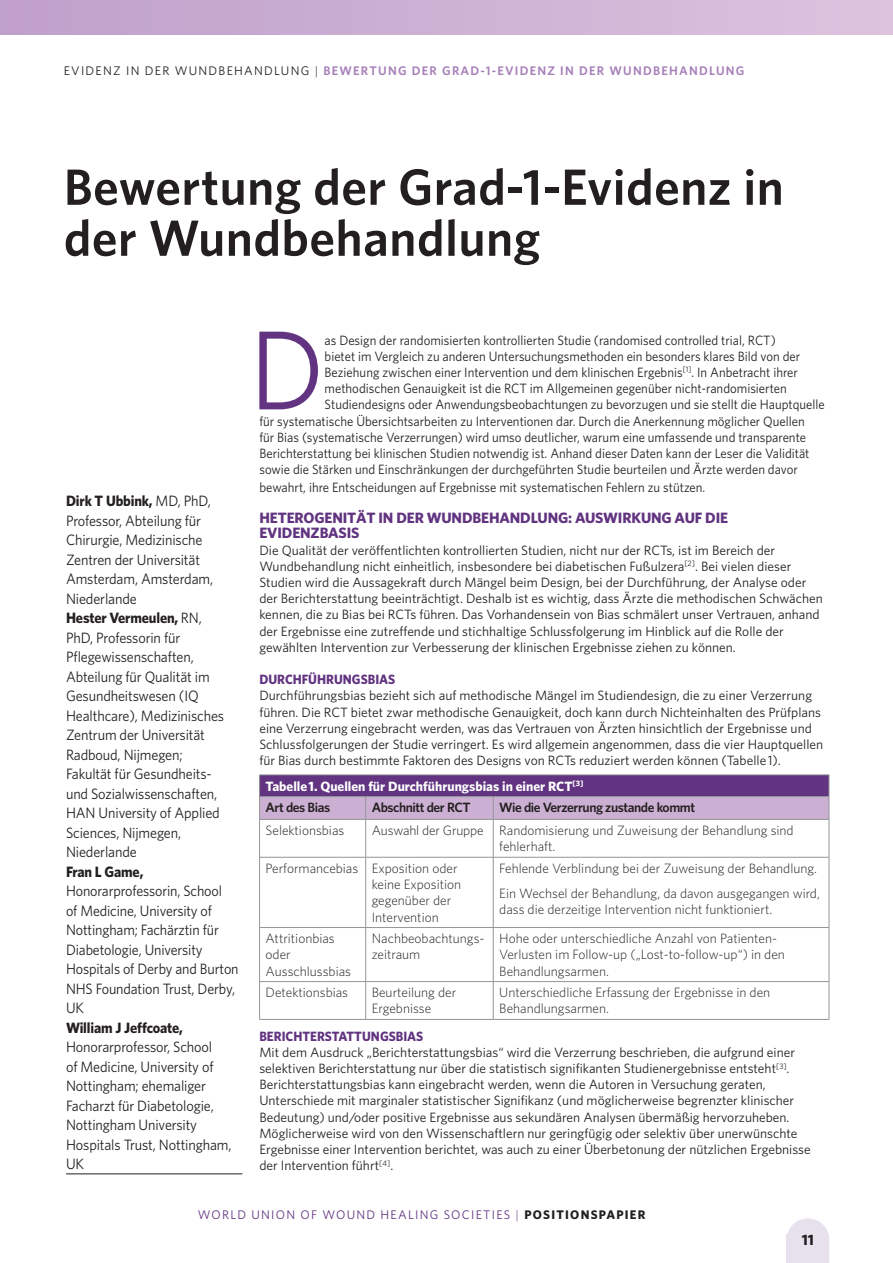
<style>
.page{position:relative;width:893px;height:1263px;background:#fff}
.page>*{position:absolute;margin:0;border:0;box-sizing:border-box;transform-origin:0 0}
.BODY_DROP_CAP{font:112.65px "Whitney";color:#613380;scale:.95 1}
.CROSSHEAD_BLUE_1{font:600 51px/51px "Whitney";letter-spacing:.01em;color:#231f20}
.BOX_TEXT_HEAD{font:15px/19.5px "Whitney";letter-spacing:-.01em;color:#231f20;scale:.95 1}
.CROSSHEAD_1{font:700 15px/15px "Whitney";letter-spacing:-.01em;color:#613380}
.t1{font:700 15px "Whitney";color:#231f20}
.BODY_TEXT{font:13.5px/16.2px "Whitney";color:#231f20}
.BODY_DROP_CAP-2{font:13.5px "Whitney";color:#231f20;scale:.95 1}
.TABLE_TEXT{font:300 13.5px/16.2px "Whitney";color:#231f20}
.TABLE_TEXT-2{font:600 13.5px "Whitney";letter-spacing:-.03em;color:#231f20}
.TABLE_TEXT-3{font:700 13.5px "Whitney";color:#fff}
.CROSSHEAD_BLACK_2{font:700 13.5px "Whitney";color:#613380;scale:.95 1}
.BODY_TEXT-2{font:600 12.45px "Whitney";letter-spacing:.1em;color:#a67fb9}
.t2{font:12.45px "Whitney";letter-spacing:.1em;color:#613380}
.s1{font-weight:400;color:#231f20}
.s2{font-weight:300;color:#231f20}
.s3{font-weight:700}
.s4{font-weight:300}
.s5{font-weight:700;color:#231f20}
</style>
<div class="page">
<svg style="left:787px;top:1218px;width:41px;height:16px"></svg>
<div style="left:786px;top:1234px;width:43px;height:29px;background:#e7e1ed"></div>
<div style="left:0;top:0;width:893px;height:34px;background:linear-gradient(to right,#bf9fca,#dcc4df)"></div>
<hr style="left:66px;top:1173px;width:176px;height:1px;background:#231f20">
<hr style="left:259px;top:774px;width:107px;height:1px;background:#939598">
<hr style="left:366px;top:774px;width:127px;height:1px;background:#939598">
<hr style="left:493px;top:774px;width:336px;height:1px;background:#939598">
<svg style="left:259px;top:775px;width:571px;height:44px;background:#9774a9"></svg>
<hr style="left:259px;top:819px;width:107px;height:1px;background:#939598">
<hr style="left:259px;top:819px;width:1px;height:38px;background:#939598">
<hr style="left:366px;top:819px;width:127px;height:1px;background:#939598">
<hr style="left:365px;top:819px;width:1px;height:38px;background:#939598">
<hr style="left:493px;top:819px;width:336px;height:1px;background:#939598">
<hr style="left:493px;top:819px;width:1px;height:38px;background:#939598">
<hr style="left:829px;top:819px;width:1px;height:38px;background:#939598">
<hr style="left:259px;top:857px;width:107px;height:1px;background:#939598">
<hr style="left:259px;top:857px;width:1px;height:70px;background:#939598">
<hr style="left:366px;top:857px;width:127px;height:1px;background:#939598">
<hr style="left:365px;top:857px;width:1px;height:70px;background:#939598">
<hr style="left:493px;top:857px;width:336px;height:1px;background:#939598">
<hr style="left:493px;top:857px;width:1px;height:70px;background:#939598">
<hr style="left:829px;top:857px;width:1px;height:70px;background:#939598">
<hr style="left:259px;top:927px;width:107px;height:1px;background:#939598">
<hr style="left:259px;top:928px;width:1px;height:53px;background:#939598">
<hr style="left:366px;top:927px;width:127px;height:1px;background:#939598">
<hr style="left:365px;top:928px;width:1px;height:53px;background:#939598">
<hr style="left:493px;top:927px;width:336px;height:1px;background:#939598">
<hr style="left:493px;top:928px;width:1px;height:53px;background:#939598">
<hr style="left:829px;top:928px;width:1px;height:53px;background:#939598">
<hr style="left:259px;top:981px;width:107px;height:1px;background:#939598">
<hr style="left:259px;top:982px;width:1px;height:37px;background:#939598">
<hr style="left:366px;top:981px;width:127px;height:1px;background:#939598">
<hr style="left:365px;top:982px;width:1px;height:37px;background:#939598">
<hr style="left:493px;top:981px;width:336px;height:1px;background:#939598">
<hr style="left:493px;top:982px;width:1px;height:37px;background:#939598">
<hr style="left:829px;top:982px;width:1px;height:37px;background:#939598">
<hr style="left:259px;top:1019px;width:107px;height:1px;background:#939598">
<hr style="left:366px;top:1019px;width:127px;height:1px;background:#939598">
<hr style="left:493px;top:1019px;width:336px;height:1px;background:#939598">
<p class="BODY_TEXT-2" style="left:64px;top:63px;width:682px"><span class="s1">EVIDENZ IN DER WUNDBEHANDLUNG</span> <span class="s2">|</span> BEWERTUNG DER GRAD-1-EVIDENZ IN DER WUNDBEHANDLUNG</p>
<p class="CROSSHEAD_BLUE_1" style="left:64px;top:160px;width:721px">Bewertung der Grad-1-Evidenz in der Wundbehandlung</p>
<p class="BOX_TEXT_HEAD" style="left:66px;top:491px;width:183px"><span class="s3">Dirk T Ubbink,</span> MD, PhD,<br>Professor, Abteilung für<br>Chirurgie, Medizinische<br>Zentren der Universität<br>Amsterdam, Amsterdam,<br>Niederlande<br><span class="s3">Hester Vermeulen,</span> RN,<br>PhD, Professorin für<br>Pflegewissenschaften,<br>Abteilung für Qualität im<br>Gesundheitswesen (IQ<br>Healthcare), Medizinisches<br>Zentrum der Universität<br>Radboud, Nijmegen;<br>Fakultät für Gesundheits-<br>und Sozialwissenschaften,<br>HAN University of Applied<br>Sciences, Nijmegen,<br>Niederlande<br><span class="s3">Fran L Game,<br></span>Honorarprofessorin, School<br>of Medicine, University of<br>Nottingham; Fachärztin für<br>Diabetologie, University<br>Hospitals of Derby and Burton<br>NHS Foundation Trust, Derby,<br>UK<br><span class="s3">William J Jeffcoate,<br></span>Honorarprofessor, School<br>of Medicine, University of<br>Nottingham; ehemaliger<br>Facharzt für Diabetologie,<br>Nottingham University<br>Hospitals Trust, Nottingham,<br>UK</p>
<p class="BODY_DROP_CAP" style="left:250px;top:304px;width:80px">D</p>
<p class="BODY_DROP_CAP-2" style="left:325px;top:332px;width:476px">as Design der randomisierten kontrollierten Studie (randomised controlled trial, RCT)</p>
<p class="BODY_DROP_CAP-2" style="left:325px;top:348px;width:502px">bietet im Vergleich zu anderen Untersuchungsmethoden ein besonders klares Bild von der</p>
<p class="BODY_DROP_CAP-2" style="left:325px;top:364px;width:500px">Beziehung zwischen einer Intervention und dem klinischen Ergebnis<sup>[1]</sup>. In Anbetracht ihrer</p>
<p class="BODY_DROP_CAP-2" style="left:325px;top:380px;width:488px">methodischen Genauigkeit ist die RCT im Allgemeinen gegenüber nicht-randomisierten</p>
<p class="BODY_DROP_CAP-2" style="left:325px;top:397px;width:528px">Studiendesigns oder Anwendungsbeobachtungen zu bevorzugen und sie stellt die Hauptquelle</p>
<p class="BODY_DROP_CAP-2" style="left:259px;top:413px;width:576px">für systematische Übersichtsarbeiten zu Interventionen dar. Durch die Anerkennung möglicher Quellen</p>
<p class="BODY_DROP_CAP-2" style="left:259px;top:429px;width:577px">für Bias (systematische Verzerrungen) wird umso deutlicher, warum eine umfassende und transparente</p>
<p class="BODY_DROP_CAP-2" style="left:259px;top:445px;width:581px">Berichterstattung bei klinischen Studien notwendig ist. Anhand dieser Daten kann der Leser die Validität</p>
<p class="BODY_DROP_CAP-2" style="left:259px;top:461px;width:568px">sowie die Stärken und Einschränkungen der durchgeführten Studie beurteilen und Ärzte werden davor</p>
<p class="BODY_DROP_CAP-2" style="left:259px;top:479px;width:471px">bewahrt, ihre Entscheidungen auf Ergebnisse mit systematischen Fehlern zu stützen.</p>
<p class="CROSSHEAD_1" style="left:259px;top:510px;width:470px">HETEROGENITÄT IN DER WUNDBEHANDLUNG: AUSWIRKUNG AUF DIE<br>EVIDENZBASIS</p>
<p class="BODY_TEXT" style="left:259px;top:541px;width:565px">Die Qualität der veröffentlichten kontrollierten Studien, nicht nur der RCTs, ist im Bereich der Wundbehandlung nicht einheitlich, insbesondere bei diabetischen Fußulzera<sup>[2]</sup>. Bei vielen dieser Studien wird die Aussagekraft durch Mängel beim Design, bei der Durchführung, der Analyse oder der Berichterstattung beeinträchtigt. Deshalb ist es wichtig, dass Ärzte die methodischen Schwächen kennen, die zu Bias bei RCTs führen. Das Vorhandensein von Bias schmälert unser Vertrauen, anhand der Ergebnisse eine zutreffende und stichhaltige Schlussfolgerung im Hinblick auf die Rolle der gewählten Intervention zur Verbesserung der klinischen Ergebnisse ziehen zu können.</p>
<p class="CROSSHEAD_BLACK_2" style="left:259px;top:671px;width:145px">DURCHFÜHRUNGSBIAS</p>
<p class="BODY_TEXT" style="left:259px;top:687px;width:565px">Durchführungsbias bezieht sich auf methodische Mängel im Studiendesign, die zu einer Verzerrung führen. Die RCT bietet zwar methodische Genauigkeit, doch kann durch Nichteinhalten des Prüfplans eine Verzerrung eingebracht werden, was das Vertrauen von Ärzten hinsichtlich der Ergebnisse und Schlussfolgerungen der Studie verringert. Es wird allgemein angenommen, dass die vier Hauptquellen für Bias durch bestimmte Faktoren des Designs von RCTs reduziert werden können (Tabelle 1).</p>
<p class="TABLE_TEXT-3" style="left:266px;top:778px;width:319px">Tabelle 1. Quellen für Durchführungsbias in einer RCT<sup>[3]</sup></p>
<p class="TABLE_TEXT-2" style="left:266px;top:799px;width:66px">Art des Bias</p>
<p class="TABLE_TEXT-2" style="left:372px;top:799px;width:100px">Abschnitt der RCT</p>
<p class="TABLE_TEXT-2" style="left:499px;top:799px;width:197px">Wie die Verzerrung zustande kommt</p>
<p class="TABLE_TEXT" style="left:266px;top:822px;width:80px">Selektionsbias</p>
<p class="TABLE_TEXT" style="left:372px;top:822px;width:114px">Auswahl der Gruppe</p>
<p class="TABLE_TEXT" style="left:499px;top:822px;width:296px">Randomisierung und Zuweisung der Behandlung sind fehlerhaft.</p>
<p class="TABLE_TEXT" style="left:266px;top:860px;width:94px">Performancebias</p>
<p class="TABLE_TEXT" style="left:372px;top:860px;width:91px">Exposition oder keine Exposition gegenüber der<br>Intervention</p>
<p class="TABLE_TEXT" style="left:499px;top:860px;width:319px">Fehlende Verblindung bei der Zuweisung der Behandlung.</p>
<p class="TABLE_TEXT" style="left:499px;top:884px;width:322px">Ein Wechsel der Behandlung, da davon ausgegangen wird, dass die derzeitige Intervention nicht funktioniert.</p>
<p class="TABLE_TEXT" style="left:266px;top:930px;width:87px">Attritionbias oder<br>Ausschlussbias</p>
<p class="TABLE_TEXT" style="left:372px;top:930px;width:114px">Nachbeobachtungs&shy;zeitraum</p>
<p class="TABLE_TEXT" style="left:499px;top:930px;width:287px">Hohe oder unterschiedliche Anzahl von Patienten-<br>Verlusten im Follow-up („Lost-to-follow-up“) in den<br>Behandlungsarmen.</p>
<p class="TABLE_TEXT" style="left:266px;top:984px;width:84px">Detektionsbias</p>
<p class="TABLE_TEXT" style="left:372px;top:984px;width:86px">Beurteilung der<br>Ergebnisse</p>
<p class="TABLE_TEXT" style="left:499px;top:984px;width:272px">Unterschiedliche Erfassung der Ergebnisse in den<br>Behandlungsarmen.</p>
<p class="CROSSHEAD_BLACK_2" style="left:259px;top:1028px;width:174px">BERICHTERSTATTUNGSBIAS</p>
<p class="BODY_TEXT" style="left:259px;top:1044px;width:553px">Mit dem Ausdruck „Berichterstattungsbias“ wird die Verzerrung beschrieben, die aufgrund einer selektiven Berichterstattung nur über die statistisch signifikanten Studienergebnisse entsteht<sup>[3]</sup>.<br>Berichterstattungsbias kann eingebracht werden, wenn die Autoren in Versuchung geraten, Unterschiede mit marginaler statistischer Signifikanz (und möglicherweise begrenzter klinischer Bedeutung) und/oder positive Ergebnisse aus sekundären Analysen übermäßig hervorzuheben.<br>Möglicherweise wird von den Wissenschaftlern nur geringfügig oder selektiv über unerwünschte Ergebnisse einer Intervention berichtet, was auch zu einer Überbetonung der nützlichen Ergebnisse der Intervention führt<sup>[4]</sup>.</p>
<p class="t2" style="left:198px;top:1207px;width:449px">WORLD UNION OF WOUND HEALING SOCIETIES <span class="s4">|</span> <span class="s5">POSITIONSPAPIER</span></p>
<p class="t1" style="left:802px;top:1231px;width:14px">11</p>
</div>
